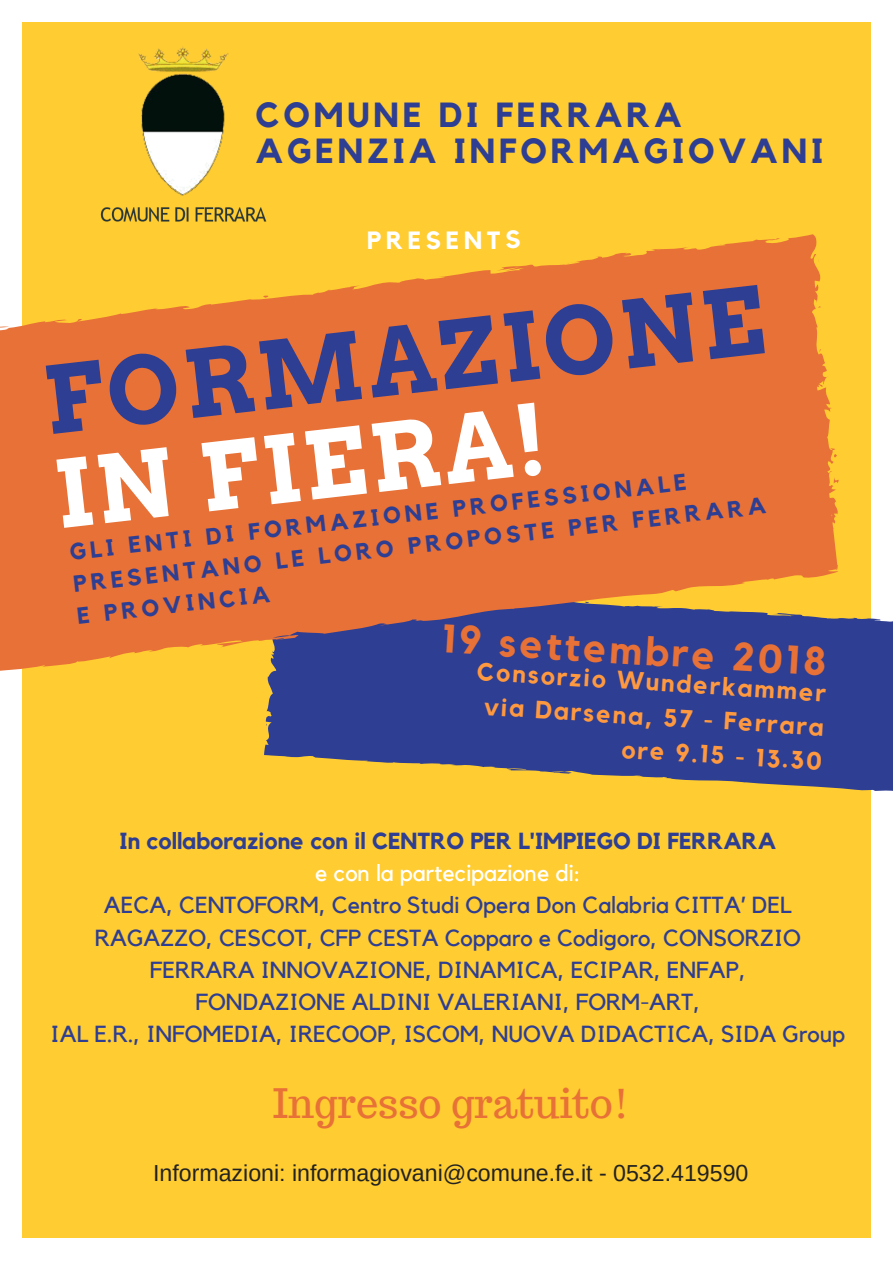
<style>
.page{position:relative;width:893px;height:1263px;background:#fff}
.page>*{position:absolute;margin:0;border:0;box-sizing:border-box;transform-origin:0 0}
.t1{font:700 92.7px "Arvo";color:#2e3e92}
.t2{font:700 92.7px "Arvo";color:#fff}
.t3{font:39.75px "Trocchi";color:#e77137}
.t4{font:700 39.75px "Kollektif";color:#e77137}
.t5{font:700 34.72px/36.6px "Kollektif";letter-spacing:.11em;color:#2e3e92}
.t6{font:700 24.83px/34px "Kollektif";color:#ff9940;text-align:right}
.t7{font:700 24.83px "Kollektif";letter-spacing:.185em;color:#fff}
.t8{font:23.17px/32.1px "Kollektif";color:#2e3e92;text-align:center}
.t9{font:700 23.17px/31.8px "Kollektif";color:#2e3e92}
.t10{font:23.17px "Arimo";color:#222}
.t11{font:23.17px "Kollektif";color:#fff}
</style>
<div class="page">
<div style="left:23px;top:23px;width:848px;height:1214px;background:#ffcc31"></div>
<svg style="left:264px;top:618px;width:629px;height:173px;background:#4d5383"></svg>
<svg style="left:0;top:231px;width:855px;height:442px;fill:#e77137"></svg>
<svg style="left:819px;top:349px;width:2px;height:6px"></svg>
<svg style="left:833px;top:475px;width:9px;height:11px"></svg>
<svg style="left:829px;top:448px;width:8px;height:11px"></svg>
<svg style="left:817px;top:305px;width:4px;height:3px"></svg>
<svg style="left:263px;top:295px;width:7px;height:3px"></svg>
<svg style="left:0;top:325px;width:9px;height:4px"></svg>
<img style="left:100px;top:46px;width:167px;height:176px">
<h3 class="t5" style="left:255px;top:98px;width:569px">COMUNE DI FERRARA<br>AGENZIA INFORMAGIOVANI</h3>
<p class="t7" style="left:367px;top:229px;width:155px">PRESENTS</p>
<h1 class="t1" style="left:39px;top:343px;width:725px;rotate:-6deg">FORMAZIONE</h1>
<h1 class="t2" style="left:50px;top:438px;width:496px;rotate:-6deg">IN FIERA!</h1>
<p class="t9" style="left:68px;top:534px;width:698px;rotate:-6deg">GLI ENTI DI FORMAZIONE PROFESSIONALE<br>PRESENTANO LE LORO PROPOSTE PER FERRARA</p>
<p class="t9" style="left:76px;top:600px;width:195px;rotate:-6deg">E PROVINCIA</p>
<h2 class="t4" style="left:443px;top:619px;width:387px;rotate:4deg">19 settembre 2018</h2>
<p class="t6" style="left:478px;top:654px;width:351px;rotate:4deg">Consorzio Wunderkammer via Darsena, 57 - Ferrara ore 9.15 - 13.30</p>
<p class="t9" style="left:120px;top:826px;width:658px">In collaborazione con il CENTRO PER L'IMPIEGO DI FERRARA</p>
<p class="t11" style="left:315px;top:862px;width:267px">e con la partecipazione di:</p>
<p class="t8" style="left:51px;top:890px;width:796px">AECA, CENTOFORM, Centro Studi Opera Don Calabria CITTA’ DEL RAGAZZO, CESCOT, CFP CESTA Copparo e Codigoro, CONSORZIO FERRARA INNOVAZIONE, DINAMICA, ECIPAR, ENFAP,<br>FONDAZIONE ALDINI VALERIANI, FORM-ART,<br>IAL E.R., INFOMEDIA, IRECOOP, ISCOM, NUOVA DIDACTICA, SIDA Group</p>
<h2 class="t3" style="left:273px;top:1077px;width:358px">Ingresso gratuito!</h2>
<p class="t10" style="left:153px;top:1160px;width:597px">Informazioni: informagiovani@comune.fe.it - 0532.419590</p>
</div>
